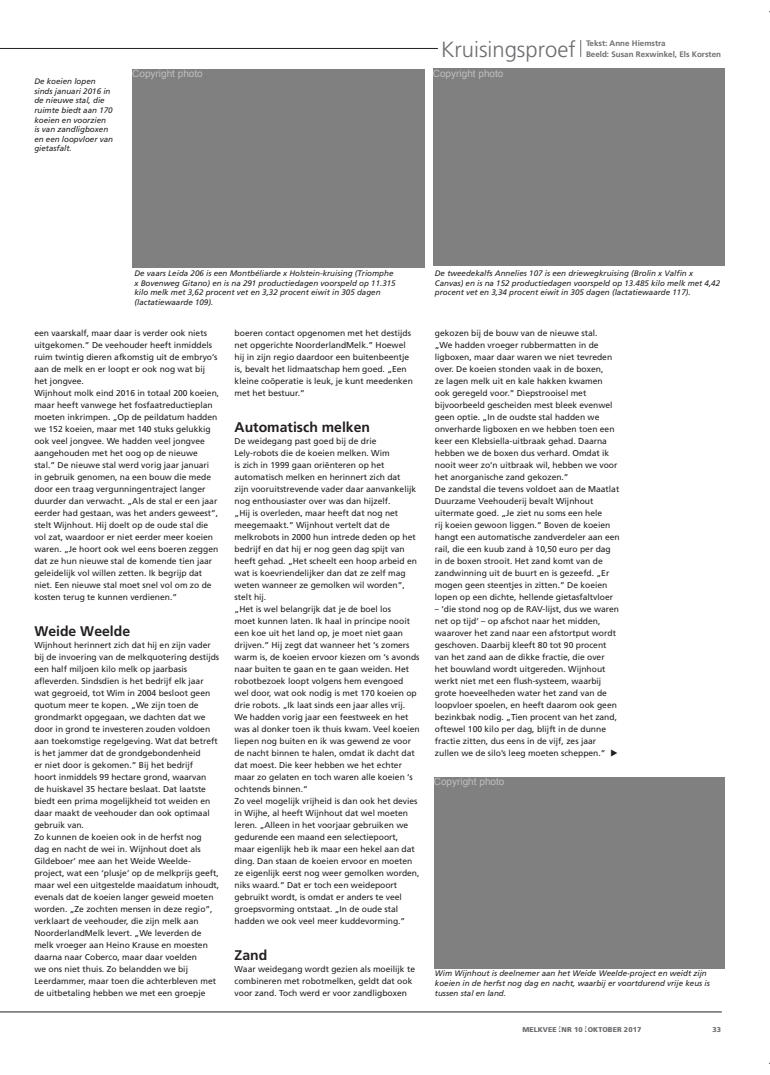
<style>
.page{position:relative;width:770px;height:1075px;background:#fff}
.page>*{position:absolute;margin:0;border:0;box-sizing:border-box;transform-origin:0 0}
.t1{font:300 22px "Frutiger LT Std";color:#6c6d70}
.t2{font:700 14px "Frutiger LT Std";color:#231f20}
.t3{font:10px "Arial";color:#bfbfbf}
.t4{font:8.5px/12px "Frutiger LT Std";color:#231f20}
.t5{font:italic 8px/9.6px "Frutiger LT Std";color:#231f20}
.t6{font:700 8px "Frutiger LT Std";color:#6c6d70}
.t7{font:900 7px "Frutiger LT Std";letter-spacing:.01em;color:#6c6d70}
</style>
<div class="page">
<div style="left:132px;top:69px;width:293px;height:199px;background:#808080"></div>
<div style="left:433px;top:777px;width:291px;height:191px;background:#808080"></div>
<div style="left:432px;top:69px;width:292px;height:197px;background:#808080"></div>
<p class="t5" style="left:34px;top:77px;width:80px">De koeien lopen sinds januari 2016 in de nieuwe stal, die ruimte biedt aan 170 koeien en voorzien is van zandligboxen en een loopvloer van gietasfalt.</p>
<p class="t3" style="left:132px;top:67px;width:72px">Copyright photo</p>
<h1 class="t1" style="left:441px;top:36px;width:136px">Kruisingsproef</h1>
<p class="t6" style="left:585px;top:50px;width:136px">Beeld: Susan Rexwinkel, Els Korsten</p>
<p class="t6" style="left:585px;top:39px;width:81px">Tekst: Anne Hiemstra</p>
<p class="t3" style="left:432px;top:67px;width:72px">Copyright photo</p>
<p class="t5" style="left:134px;top:268px;width:262px">De vaars Leida 206 is een Montbéliarde x Holstein-kruising (Triomphe x Bovenweg Gitano) en is na 291 productiedagen voorspeld op 11.315 kilo melk met 3,62 procent vet en 3,32 procent eiwit in 305 dagen (lactatiewaarde 109).</p>
<p class="t4" style="left:34px;top:327px;width:186px">een vaarskalf, maar daar is verder ook niets uitgekomen.” De veehouder heeft inmiddels ruim twintig dieren afkomstig uit de embryo’s aan de melk en er loopt er ook nog wat bij het jongvee.<br>Wijnhout molk eind 2016 in totaal 200 koeien, maar heeft vanwege het fosfaatreductieplan moeten inkrimpen. „Op de peildatum hadden we 152 koeien, maar met 140 stuks gelukkig ook veel jongvee. We hadden veel jongvee aangehouden met het oog op de nieuwe stal.” De nieuwe stal werd vorig jaar januari<br>in gebruik genomen, na een bouw die mede door een traag vergunningentraject langer duurder dan verwacht. „Als de stal er een jaar eerder had gestaan, was het anders geweest”, stelt Wijnhout. Hij doelt op de oude stal die vol zat, waardoor er niet eerder meer koeien waren. „Je hoort ook wel eens boeren zeggen dat ze hun nieuwe stal de komende tien jaar geleidelijk vol willen zetten. Ik begrijp dat niet. Een nieuwe stal moet snel vol om zo de kosten terug te kunnen verdienen.”</p>
<h2 class="t2" style="left:34px;top:623px;width:97px">Weide Weelde</h2>
<p class="t4" style="left:34px;top:639px;width:186px">Wijnhout herinnert zich dat hij en zijn vader bij de invoering van de melkquotering destijds een half miljoen kilo melk op jaarbasis afleverden. Sindsdien is het bedrijf elk jaar wat gegroeid, tot Wim in 2004 besloot geen quotum meer te kopen. „We zijn toen de grondmarkt opgegaan, we dachten dat we door in grond te investeren zouden voldoen aan toekomstige regelgeving. Wat dat betreft is het jammer dat de grondgebondenheid<br>er niet door is gekomen.” Bij het bedrijf<br>hoort inmiddels 99 hectare grond, waarvan<br>de huiskavel 35 hectare beslaat. Dat laatste biedt een prima mogelijkheid tot weiden en daar maakt de veehouder dan ook optimaal gebruik van.<br>Zo kunnen de koeien ook in de herfst nog<br>dag en nacht de wei in. Wijnhout doet als Gildeboer’ mee aan het Weide Weelde&shy;project, wat een ‘plusje’ op de melkprijs geeft, maar wel een uitgestelde maaidatum inhoudt, evenals dat de koeien langer geweid moeten worden. „Ze zochten mensen in deze regio”, verklaart de veehouder, die zijn melk aan NoorderlandMelk levert. „We leverden de melk vroeger aan Heino Krause en moesten daarna naar Coberco, maar daar voelden<br>we ons niet thuis. Zo belandden we bij Leerdammer, maar toen die achterbleven met de uitbetaling hebben we met een groepje</p>
<p class="t4" style="left:234px;top:327px;width:180px">boeren contact opgenomen met het destijds net opgerichte NoorderlandMelk.” Hoewel hij in zijn regio daardoor een buitenbeentje is, bevalt het lidmaatschap hem goed. „Een kleine coöperatie is leuk, je kunt meedenken met het bestuur.”</p>
<h2 class="t2" style="left:234px;top:419px;width:137px">Automatisch melken</h2>
<p class="t4" style="left:234px;top:435px;width:186px">De weidegang past goed bij de drie Lely-robots die de koeien melken. Wim<br>is zich in 1999 gaan oriënteren op het automatisch melken en herinnert zich dat<br>zijn vooruitstrevende vader daar aanvankelijk nog enthousiaster over was dan hijzelf.<br>„Hij is overleden, maar heeft dat nog net meegemaakt.” Wijnhout vertelt dat de melkrobots in 2000 hun intrede deden op het bedrijf en dat hij er nog geen dag spijt van heeft gehad. „Het scheelt een hoop arbeid en wat is koevriendelijker dan dat ze zelf mag weten wanneer ze gemolken wil worden”, stelt hij.<br>„Het is wel belangrijk dat je de boel los<br>moet kunnen laten. Ik haal in principe nooit een koe uit het land op, je moet niet gaan drijven.” Hij zegt dat wanneer het ‘s zomers warm is, de koeien ervoor kiezen om ‘s avonds naar buiten te gaan en te gaan weiden. Het robotbezoek loopt volgens hem evengoed wel door, wat ook nodig is met 170 koeien op drie robots. „Ik laat sinds een jaar alles vrij.<br>We hadden vorig jaar een feestweek en het was al donker toen ik thuis kwam. Veel koeien liepen nog buiten en ik was gewend ze voor de nacht binnen te halen, omdat ik dacht dat dat moest. Die keer hebben we het echter maar zo gelaten en toch waren alle koeien ‘s ochtends binnen.”<br>Zo veel mogelijk vrijheid is dan ook het devies in Wijhe, al heeft Wijnhout dat wel moeten leren. „Alleen in het voorjaar gebruiken we gedurende een maand een selectiepoort, maar eigenlijk heb ik maar een hekel aan dat ding. Dan staan de koeien ervoor en moeten ze eigenlijk eerst nog weer gemolken worden, niks waard.” Dat er toch een weidepoort gebruikt wordt, is omdat er anders te veel groepsvorming ontstaat. „In de oude stal hadden we ook veel meer kuddevorming.”</p>
<h2 class="t2" style="left:234px;top:947px;width:34px">Zand</h2>
<p class="t4" style="left:234px;top:963px;width:182px">Waar weidegang wordt gezien als moeilijk te combineren met robotmelken, geldt dat ook voor zand. Toch werd er voor zandligboxen</p>
<p class="t5" style="left:434px;top:268px;width:286px">De tweedekalfs Annelies 107 is een driewegkruising (Brolin x Valfin x<br>Canvas) en is na 152 productiedagen voorspeld op 13.485 kilo melk met 4,42 procent vet en 3,34 procent eiwit in 305 dagen (lactatiewaarde 117).</p>
<p class="t4" style="left:434px;top:327px;width:186px">gekozen bij de bouw van de nieuwe stal.<br>„We hadden vroeger rubbermatten in de ligboxen, maar daar waren we niet tevreden over. De koeien stonden vaak in de boxen,<br>ze lagen melk uit en kale hakken kwamen ook geregeld voor.” Diepstrooisel met bijvoorbeeld gescheiden mest bleek evenwel geen optie. „In de oudste stal hadden we onverharde ligboxen en we hebben toen een keer een Klebsiella-uitbraak gehad. Daarna hebben we de boxen dus verhard. Omdat ik nooit weer zo’n uitbraak wil, hebben we voor het anorganische zand gekozen.”<br>De zandstal die tevens voldoet aan de Maatlat Duurzame Veehouderij bevalt Wijnhout uitermate goed. „Je ziet nu soms een hele<br>rij koeien gewoon liggen.” Boven de koeien hangt een automatische zandverdeler aan een rail, die een kuub zand à 10,50 euro per dag in de boxen strooit. Het zand komt van de zandwinning uit de buurt en is gezeefd. „Er mogen geen steentjes in zitten.” De koeien lopen op een dichte, hellende gietasfaltvloer</p>
<p class="t4" style="left:434px;top:603px;width:186px">– ‘die stond nog op de RAV-lijst, dus we waren net op tijd’ – op afschot naar het midden, waarover het zand naar een afstortput wordt geschoven. Daarbij kleeft 80 tot 90 procent van het zand aan de dikke fractie, die over het bouwland wordt uitgereden. Wijnhout werkt niet met een flush-systeem, waarbij grote hoeveelheden water het zand van de loopvloer spoelen, en heeft daarom ook geen bezinkbak nodig. „Tien procent van het zand, oftewel 100 kilo per dag, blijft in de dunne fractie zitten, dus eens in de vijf, zes jaar zullen we de silo’s leeg moeten scheppen.” ◆</p>
<p class="t3" style="left:433px;top:775px;width:72px">Copyright photo</p>
<p class="t5" style="left:434px;top:969px;width:276px">Wim Wijnhout is deelnemer aan het Weide Weelde-project en weidt zijn koeien in de herfst nog dag en nacht, waarbij er voortdurend vrije keus is tussen stal en land.</p>
<p class="t7" style="left:522px;top:1025px;width:120px">MELKVEE NR 10 OKTOBER 2017</p>
<p class="t7" style="left:712px;top:1025px;width:10px">33</p>
</div>
